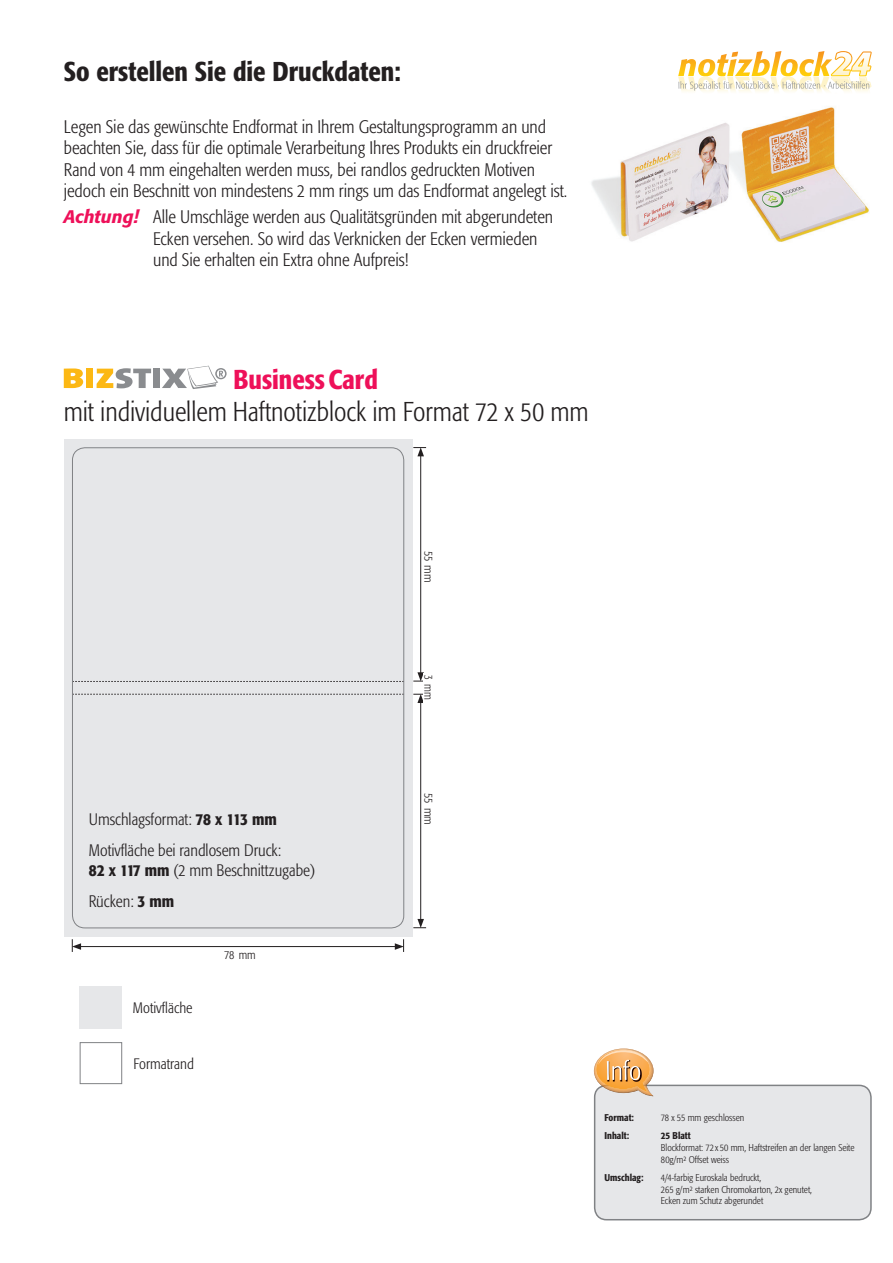
<style>
.page{position:relative;width:893px;height:1263px;background:#fff}
.page>*{position:absolute;margin:0;border:0;box-sizing:border-box;transform-origin:0 0}
.t1{font:300 condensed 27px "Formata";color:#231f20}
.t2{font:500 condensed 27px "Formata";color:#231f20}
.t3{font:500 condensed 27px "Formata";color:#ee1059}
.t4{font:300 condensed 18px/21.6px "Formata";color:#231f20}
.t5{font:300 condensed 16.5px/30.9px "Formata";color:#231f20}
.t6{font:300 condensed 15px "Formata";color:#231f20}
.t7{font:300 condensed 12px "Formata";color:#231f20}
.t8{font:300 condensed 12px "Formata";color:#231f20;scale:.92 1}
.t9{font:300 condensed 9.75px/11.7px "Formata";color:#231f20}
.t10{font:500 condensed 9.75px "Formata";color:#231f20}
.s1{font-weight:500;font-style:italic;font-stretch:normal;color:#ee1059}
.s2{font-weight:500}
</style>
<div class="page">
<img style="left:591px;top:107px;width:278px;height:135px">
<svg style="left:678px;top:51px;width:194px;height:41px"></svg>
<div style="left:595px;top:1085px;width:276px;height:135px;background:#e6e7e9;border-radius:12px"></div>
<div style="left:594px;top:1085px;width:278px;height:135px;border:2px solid #808285;border-radius:12px"></div>
<svg style="left:594px;top:1048px;width:59px;height:49px"></svg>
<svg style="left:64px;top:368px;width:19px;height:20px"></svg>
<div style="left:86px;top:369px;width:7px;height:19px;background:#fcb814"></div>
<svg style="left:97px;top:368px;width:54px;height:20px"></svg>
<div style="left:153px;top:369px;width:7px;height:19px;background:#8a8c8f"></div>
<svg style="left:162px;top:366px;width:65px;height:23px"></svg>
<div style="left:64px;top:439px;width:348px;height:497px;background:#e6e7e9"></div>
<svg style="left:75px;top:681px;width:326px;height:1px"></svg>
<svg style="left:75px;top:694px;width:326px;height:1px"></svg>
<hr style="left:420px;top:700px;width:1px;height:221px;background:#231f20">
<svg style="left:413px;top:694px;width:10px;height:9px"></svg>
<svg style="left:413px;top:919px;width:13px;height:9px"></svg>
<hr style="left:420px;top:454px;width:1px;height:221px;background:#231f20">
<svg style="left:413px;top:447px;width:13px;height:9px"></svg>
<svg style="left:413px;top:672px;width:11px;height:10px"></svg>
<hr style="left:79px;top:946px;width:318px;height:1px;background:#231f20">
<svg style="left:395px;top:939px;width:9px;height:13px"></svg>
<svg style="left:72px;top:939px;width:9px;height:13px"></svg>
<div style="left:423px;top:673px;width:11px;height:29px;background:#fff"></div>
<div style="left:79px;top:986px;width:43px;height:43px;background:#e6e7e9"></div>
<div style="left:80px;top:1042px;width:42px;height:42px;border:1px solid #808285"></div>
<h1 class="t2" style="left:64px;top:55px;width:339px">So erstellen Sie die Druckdaten:</h1>
<p class="t4" style="left:64px;top:116px;width:505px">Legen Sie das gewünschte Endformat in Ihrem Gestaltungsprogramm an und beachten Sie, dass für die optimale Verarbeitung Ihres Produkts ein druckfreier Rand von 4 mm eingehalten werden muss, bei randlos gedruckten Motiven jedoch ein Beschnitt von mindestens 2 mm rings um das Endformat angelegt ist.</p>
<p class="t4" style="left:153px;top:206px;width:401px;text-indent:-89px"><span class="s1">Achtung!</span> Alle Umschläge werden aus Qualitätsgründen mit abgerundeten<br>Ecken versehen. So wird das Verknicken der Ecken vermieden und Sie erhalten ein Extra ohne Aufpreis!</p>
<h1 class="t3" style="left:233px;top:363px;width:146px">Business Card</h1>
<h1 class="t1" style="left:64px;top:396px;width:526px">mit individuellem Haftnotizblock im Format 72 x 50 mm</h1>
<p class="t5" style="left:89px;top:804px;width:194px">Umschlagsformat: <span class="s2">78 x 113 mm<br></span>Motivfläche bei randlosem Druck:</p>
<p class="t5" style="left:89px;top:855px;width:228px"><span class="s2">82 x 117 mm</span> (2 mm Beschnittzugabe)<br>Rücken: <span class="s2">3 mm</span></p>
<p class="t6" style="left:133px;top:999px;width:61px">Motivfläche</p>
<p class="t6" style="left:133px;top:1055px;width:62px">Formatrand</p>
<p class="t7" style="left:224px;top:947px;width:33px">78 mm</p>
<p class="t7" style="left:436px;top:551px;width:33px;rotate:90deg">55 mm</p>
<p class="t8" style="left:436px;top:675px;width:28px;rotate:90deg">3 mm</p>
<p class="t7" style="left:436px;top:793px;width:33px;rotate:90deg">55 mm</p>
<p class="t10" style="left:604px;top:1112px;width:31px">Format:</p>
<p class="t9" style="left:661px;top:1112px;width:85px">78 x 55 mm geschlossen</p>
<p class="t10" style="left:604px;top:1130px;width:26px">Inhalt:</p>
<p class="t10" style="left:661px;top:1130px;width:31px">25 Blatt</p>
<p class="t9" style="left:661px;top:1142px;width:195px">Blockformat: 72 x 50 mm, Haftstreifen an der langen Seite<br>80g/m² Offset weiss</p>
<p class="t10" style="left:604px;top:1171px;width:40px">Umschlag:</p>
<p class="t9" style="left:661px;top:1172px;width:153px">4/4-farbig Euroskala bedruckt,<br>265 g/m² starken Chromokarton, 2x genutet,<br>Ecken zum Schutz abgerundet</p>
</div>
